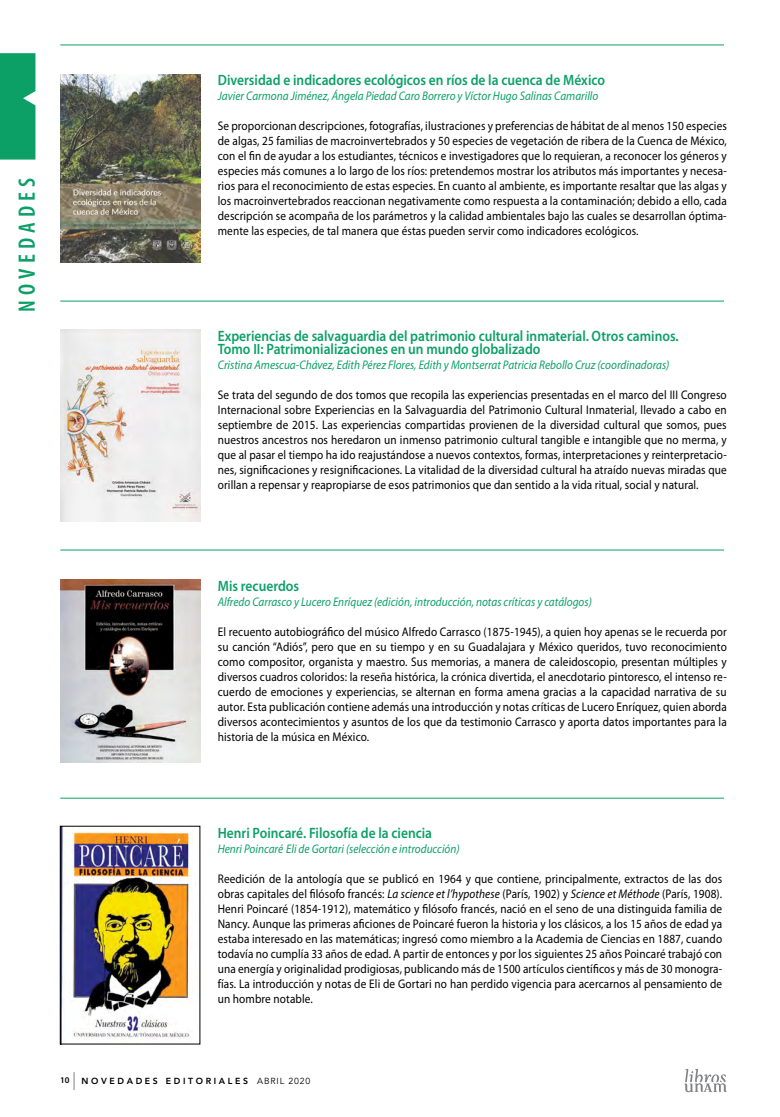
<style>
.page{position:relative;width:780px;height:1117px;background:#fff}
.page>*{position:absolute;margin:0;border:0;box-sizing:border-box;transform-origin:0 0}
.t1{font:600 condensed 23.75px "Myriad Pro";letter-spacing:.22em;color:#0ca067}
.t2{font:600 15px/13.1px "Myriad Pro";color:#0ca067;scale:.9 1}
.t3{font:12.5px/15px "Myriad Pro";letter-spacing:.01em;color:#000;text-align:justify;scale:.9 1}
.t4{font:italic 12.5px "Myriad Pro";color:#0ca067;scale:.9 1}
.t5{font:800 8.75px "Avenir LT";letter-spacing:.3em;color:#000}
.t6{font:600 8.75px "Myriad Pro";color:#000}
.s1{font-style:italic}
.s2{font-weight:400}
</style>
<div class="page">
<svg style="left:684px;top:1069px;width:42px;height:22px"></svg>
<svg style="left:74px;top:1072px;width:1px;height:17px"></svg>
<img style="left:62px;top:827px;width:129px;height:212px">
<div style="left:60px;top:825px;width:140px;height:218px;border:1px solid #000"></div>
<img style="left:60px;top:579px;width:140px;height:183px">
<img style="left:60px;top:330px;width:140px;height:191px">
<img style="left:60px;top:74px;width:140px;height:188px">
<div style="left:0;top:53px;width:35px;height:106px;background:#0ca067"></div>
<hr style="left:60px;top:45px;width:664px;height:1px;background:#0ca067">
<hr style="left:60px;top:301px;width:664px;height:1px;background:#0ca067">
<hr style="left:60px;top:549px;width:664px;height:1px;background:#0ca067">
<hr style="left:60px;top:797px;width:664px;height:1px;background:#0ca067">
<h1 class="t1" style="left:14px;top:312px;width:136px;rotate:-90deg">NOVEDADES</h1>
<p class="t2" style="left:218px;top:74px;width:431px">Diversidad e indicadores ecológicos en ríos de la cuenca de México</p>
<p class="t4" style="left:218px;top:89px;width:424px">Javier Carmona Jiménez, Ángela Piedad Caro Borrero y Víctor Hugo Salinas Camarillo</p>
<p class="t3" style="left:218px;top:119px;width:567px">Se proporcionan descripciones, fotografías, ilustraciones y preferencias de hábitat de al menos 150 especies de algas, 25 familias de macroinvertebrados y 50 especies de vegetación de ribera de la Cuenca de México, con el fin de ayudar a los estudiantes, técnicos e investigadores que lo requieran, a reconocer los géneros y especies más comunes a lo largo de los ríos: pretendemos mostrar los atributos más importantes y necesa&shy;rios para el reconocimiento de estas especies. En cuanto al ambiente, es importante resaltar que las algas y los macroinvertebrados reaccionan negativamente como respuesta a la contaminación; debido a ello, cada descripción se acompaña de los parámetros y la calidad ambientales bajo las cuales se desarrollan óptima&shy;mente las especies, de tal manera que éstas pueden servir como indicadores ecológicos.</p>
<p class="t2" style="left:218px;top:330px;width:513px">Experiencias de salvaguardia del patrimonio cultural inmaterial. Otros caminos.<br>Tomo II: Patrimonializaciones en un mundo globalizado</p>
<p class="t4" style="left:218px;top:358px;width:503px">Cristina Amescua-Chávez, Edith Pérez Flores, Edith y Montserrat Patricia Rebollo Cruz (coordinadoras)</p>
<p class="t3" style="left:218px;top:388px;width:567px">Se trata del segundo de dos tomos que recopila las experiencias presentadas en el marco del III Congreso Internacional sobre Experiencias en la Salvaguardia del Patrimonio Cultural Inmaterial, llevado a cabo en septiembre de 2015. Las experiencias compartidas provienen de la diversidad cultural que somos, pues nuestros ancestros nos heredaron un inmenso patrimonio cultural tangible e intangible que no merma, y que al pasar el tiempo ha ido reajustándose a nuevos contextos, formas, interpretaciones y reinterpretacio&shy;nes, significaciones y resignificaciones. La vitalidad de la diversidad cultural ha atraído nuevas miradas que orillan a repensar y reapropiarse de esos patrimonios que dan sentido a la vida ritual, social y natural.</p>
<p class="t2" style="left:218px;top:579px;width:92px">Mis recuerdos</p>
<p class="t4" style="left:218px;top:595px;width:417px">Alfredo Carrasco y Lucero Enríquez (edición, introducción, notas críticas y catálogos)</p>
<p class="t3" style="left:218px;top:624px;width:567px">El recuento autobiográfico del músico Alfredo Carrasco (1875-1945), a quien hoy apenas se le recuerda por su canción “Adiós”, pero que en su tiempo y en su Guadalajara y México queridos, tuvo reconocimiento como compositor, organista y maestro. Sus memorias, a manera de caleidoscopio, presentan múltiples y diversos cuadros coloridos: la reseña histórica, la crónica divertida, el anecdotario pintoresco, el intenso re&shy;cuerdo de emociones y experiencias, se alternan en forma amena gracias a la capacidad narrativa de su autor. Esta publicación contiene además una introducción y notas críticas de Lucero Enríquez, quien aborda diversos acontecimientos y asuntos de los que da testimonio Carrasco y aporta datos importantes para la historia de la música en México.</p>
<p class="t2" style="left:218px;top:826px;width:240px">Henri Poincaré. Filosofía de la ciencia</p>
<p class="t4" style="left:218px;top:841px;width:270px">Henri Poincaré Eli de Gortari (selección e introducción)</p>
<p class="t3" style="left:218px;top:871px;width:562px">Reedición de la antología que se publicó en 1964 y que contiene, principalmente, extractos de las dos obras capitales del filósofo francés: <span class="s1">La science et l’hypothese</span> (París, 1902) y <span class="s1">Science et Méthode</span> (París, 1908).<br>Henri Poincaré (1854-1912), matemático y filósofo francés, nació en el seno de una distinguida familia de Nancy. Aunque las primeras aficiones de Poincaré fueron la historia y los clásicos, a los 15 años de edad ya estaba interesado en las matemáticas; ingresó como miembro a la Academia de Ciencias en 1887, cuando todavía no cumplía 33 años de edad. A partir de entonces y por los siguientes 25 años Poincaré trabajó con una energía y originalidad prodigiosas, publicando más de 1500 artículos científicos y más de 30 monogra&shy;fías. La introducción y notas de Eli de Gortari no han perdido vigencia para acercarnos al pensamiento de un hombre notable.</p>
<p class="t6" style="left:60px;top:1074px;width:11px">10</p>
<p class="t5" style="left:81px;top:1075px;width:230px">NOVEDADES EDITORIALES <span class="s2">ABRIL 2020</span></p>
</div>
